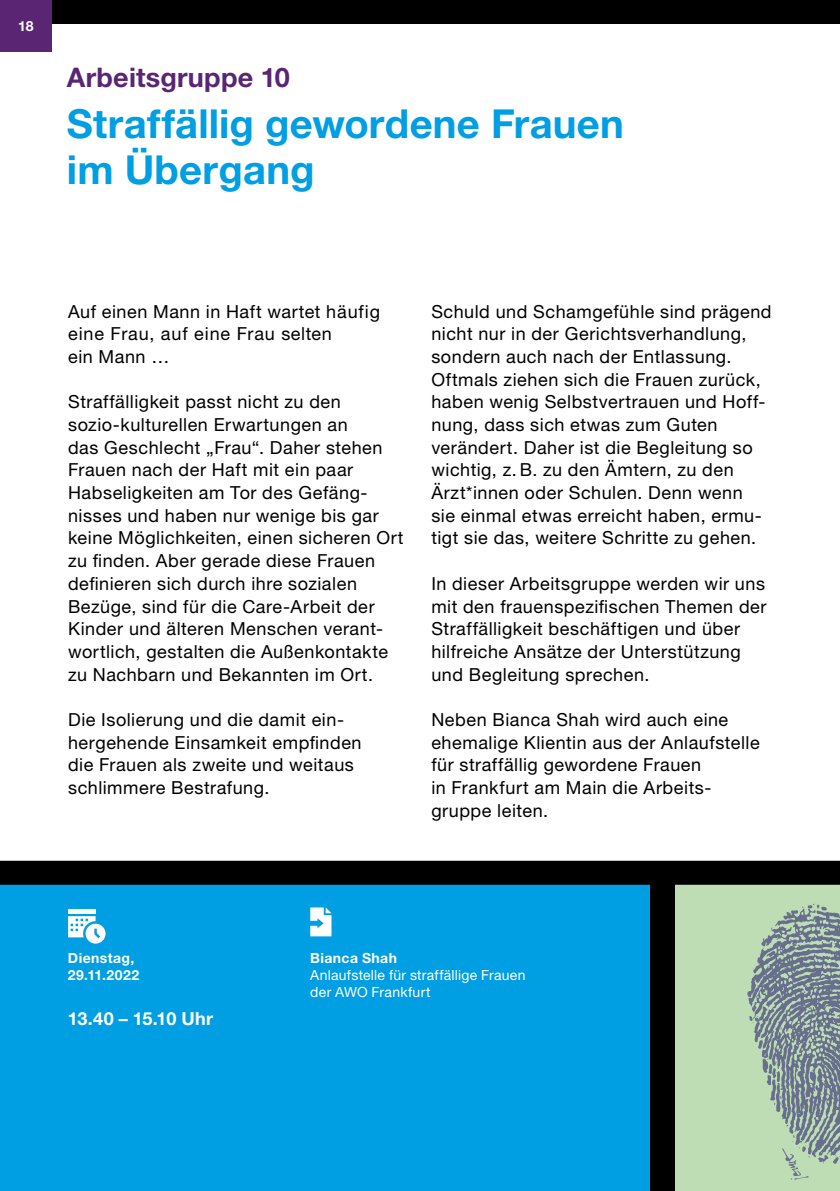
<style>
.page{position:relative;width:840px;height:1191px;background:#fff}
.page>*{position:absolute;margin:0;border:0;box-sizing:border-box;transform-origin:0 0}
.t1{font:700 40px/45.4px "Helvetica Neue LT Pro";letter-spacing:.005em;color:#009ee3}
.t2{font:700 27px "Helvetica Neue LT Pro";letter-spacing:.01em;color:#5a2572}
.t3{font:18px/22.6px "Helvetica Neue LT Pro";letter-spacing:.03em;color:#000}
.t4{font:700 18px "Helvetica Neue LT Pro";color:#fff}
.t5{font:14px/17px "Helvetica Neue LT Pro";letter-spacing:.02em;color:#fff}
.t6{font:700 14px/17px "Helvetica Neue LT Pro";letter-spacing:.03em;color:#fff}
</style>
<div class="page">
<div style="left:0;top:884px;width:839px;height:307px;background:#009ee3"></div>
<div style="left:650px;top:872px;width:189px;height:319px;background:#bfddb5"></div>
<div style="left:650px;top:873px;width:24px;height:318px;background:#000"></div>
<div style="left:0;top:0;width:839px;height:24px;background:#000"></div>
<div style="left:0;top:0;width:51px;height:51px;background:#5a2572"></div>
<svg style="left:747px;top:903px;width:92px;height:276px"></svg>
<div style="left:0;top:860px;width:839px;height:24px;background:#000"></div>
<div style="left:68px;top:908px;width:27px;height:5px;background:#fff"></div>
<svg style="left:68px;top:916px;width:37px;height:27px"></svg>
<svg style="left:310px;top:907px;width:21px;height:29px"></svg>
<p class="t6" style="left:18px;top:17px;width:17px">18</p>
<h2 class="t2" style="left:67px;top:61px;width:224px">Arbeitsgruppe 10</h2>
<h1 class="t1" style="left:67px;top:101px;width:558px">Straffällig gewordene Frauen im Übergang</h1>
<p class="t3" style="left:68px;top:299px;width:313px">Auf einen Mann in Haft wartet häufig eine Frau, auf eine Frau selten<br>ein Mann …</p>
<p class="t3" style="left:68px;top:390px;width:337px">Straffälligkeit passt nicht zu den sozio-kulturellen Erwartungen an<br>das Geschlecht „Frau“. Daher stehen Frauen nach der Haft mit ein paar Habseligkeiten am Tor des Gefäng&shy;nisses und haben nur wenige bis gar keine Möglichkeiten, einen sicheren Ort zu finden. Aber gerade diese Frauen definieren sich durch ihre sozialen Bezüge, sind für die Care-Arbeit der Kinder und älteren Menschen verant&shy;wortlich, gestalten die Außenkontakte zu Nachbarn und Bekannten im Ort.</p>
<p class="t3" style="left:68px;top:708px;width:295px">Die Isolierung und die damit ein&shy;hergehende Einsamkeit empfinden die Frauen als zweite und weitaus schlimmere Bestrafung.</p>
<p class="t3" style="left:431px;top:299px;width:341px">Schuld und Schamgefühle sind prägend nicht nur in der Gerichtsverhandlung, sondern auch nach der Entlassung.<br>Oftmals ziehen sich die Frauen zurück, haben wenig Selbstvertrauen und Hoff&shy;nung, dass sich etwas zum Guten verändert. Daher ist die Begleitung so wichtig, z.B. zu den Ämtern, zu den Ärzt*innen oder Schulen. Denn wenn<br>sie einmal etwas erreicht haben, ermu&shy;tigt sie das, weitere Schritte zu gehen.</p>
<p class="t3" style="left:431px;top:571px;width:336px">In dieser Arbeitsgruppe werden wir uns mit den frauenspezifischen Themen der Straffälligkeit beschäftigen und über hilfreiche Ansätze der Unterstützung und Begleitung sprechen.</p>
<p class="t3" style="left:431px;top:708px;width:330px">Neben Bianca Shah wird auch eine ehemalige Klientin aus der Anlaufstelle für straffällig gewordene Frauen<br>in Frankfurt am Main die Arbeits&shy;gruppe leiten.</p>
<p class="t6" style="left:68px;top:949px;width:73px">Dienstag,<br>29.11.2022</p>
<p class="t4" style="left:68px;top:1007px;width:147px">13.40 – 15.10 Uhr</p>
<p class="t6" style="left:310px;top:949px;width:88px">Bianca Shah</p>
<p class="t5" style="left:310px;top:966px;width:216px">Anlaufstelle für straffällige Frauen der AWO Frankfurt</p>
</div>
